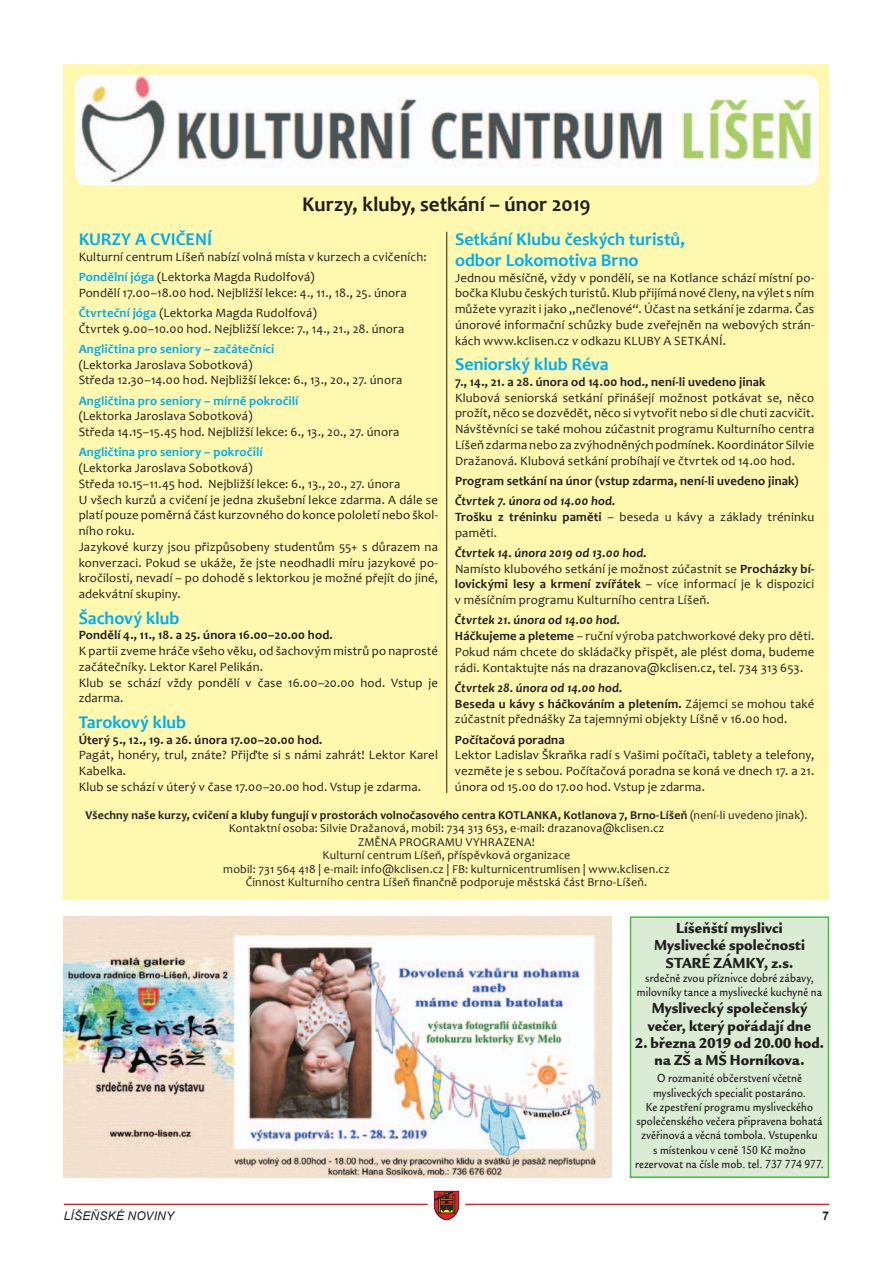
<style>
.page{position:relative;width:893px;height:1263px;background:#fff}
.page>*{position:absolute;margin:0;border:0;box-sizing:border-box;transform-origin:0 0}
.t1{font:700 21px "Candara";letter-spacing:-.005em;color:#231f20}
.t2{font:700 18px/21px "Candara";color:#00aeef}
.t3{font:900 15px/17.2px "Legacy Sans Itc TEE";letter-spacing:.01em;color:#231f20;text-align:center;scale:.9 1}
.t4{font:12.75px/15.8px "Candara";letter-spacing:.015em;color:#231f20}
.t5{font:700 12.75px "Candara";letter-spacing:.01em;color:#231f20}
.t6{font:700 12.75px "Candara";letter-spacing:.01em;color:#00aeef}
.t7{font:12px/13.5px "Candara";letter-spacing:.015em;color:#231f20;text-align:center}
.t8{font:500 12px/14.2px "Legacy Sans Itc TEE";letter-spacing:.015em;color:#231f20;text-align:center;scale:.85 1}
.t9{font:italic 12px "Arial";letter-spacing:.015em;color:#231f20}
.t10{font:700 12px "Arial";color:#231f20}
.s1{font-weight:700;color:#00aeef}
.s2{font-weight:700;font-style:italic}
.s3{font-weight:700}
</style>
<div class="page">
<hr style="left:64px;top:1204px;width:765px;height:1px;background:#ee1d23">
<svg style="left:425px;top:1190px;width:43px;height:31px"></svg>
<div style="left:64px;top:64px;width:765px;height:835px;background:#fff8ae"></div>
<img style="left:75px;top:75px;width:744px;height:110px">
<hr style="left:446px;top:232px;width:1px;height:561px;background:#231f20">
<img style="left:64px;top:916px;width:547px;height:262px">
<div style="left:630px;top:917px;width:198px;height:260px;background:#daecd4"></div>
<div style="left:630px;top:916px;width:199px;height:262px;border:2px solid #4cb848"></div>
<h1 class="t1" style="left:302px;top:191px;width:290px">Kurzy, kluby, setkání – únor 2019</h1>
<h2 class="t2" style="left:79px;top:228px;width:135px">KURZY A CVIČENÍ</h2>
<p class="t4" style="left:79px;top:246px;width:349px;line-height:20.2px">Kulturní centrum Líšeň nabízí volná místa v kurzech a cvičeních:<br><span class="s1">Pondělní jóga</span> (Lektorka Magda Rudolfová)</p>
<p class="t4" style="left:79px;top:282px;width:330px;line-height:20.2px">Pondělí 17.00–18.00 hod. Nejbližší lekce: 4., 11., 18., 25. února<br><span class="s1">Čtvrteční jóga</span> (Lektorka Magda Rudolfová)</p>
<p class="t4" style="left:79px;top:320px;width:327px">Čtvrtek 9.00–10.00 hod. Nejbližší lekce: 7., 14., 21., 28. února</p>
<p class="t6" style="left:79px;top:341px;width:197px">Angličtina pro seniory – začátečníci</p>
<p class="t4" style="left:79px;top:356px;width:325px">(Lektorka Jaroslava Sobotková)<br>Středa 12.30–14.00 hod. Nejbližší lekce: 6., 13., 20., 27. února</p>
<p class="t6" style="left:79px;top:392px;width:221px">Angličtina pro seniory – mírně pokročilí</p>
<p class="t4" style="left:79px;top:408px;width:322px">(Lektorka Jaroslava Sobotková)<br>Středa 14.15–15.45 hod. Nejbližší lekce: 6., 13., 20., 27. února</p>
<p class="t6" style="left:79px;top:444px;width:185px">Angličtina pro seniory – pokročilí</p>
<p class="t4" style="left:79px;top:460px;width:361px">(Lektorka Jaroslava Sobotková)<br>Středa 10.15–11.45 hod. Nejbližší lekce: 6., 13., 20., 27. února<br>U všech kurzů a cvičení je jedna zkušební lekce zdarma. A dále se platí pouze poměrná část kurzovného do konce pololetí nebo škol&shy;ního roku.<br>Jazykové kurzy jsou přizpůsobeny studentům 55+ s důrazem na konverzaci. Pokud se ukáže, že jste neodhadli míru jazykové po&shy;kročilosti, nevadí – po dohodě s lektorkou je možné přejít do jiné, adekvátní skupiny.</p>
<h2 class="t2" style="left:79px;top:607px;width:102px">Šachový klub</h2>
<p class="t5" style="left:79px;top:627px;width:256px">Pondělí 4., 11., 18. a 25. února 16.00–20.00 hod.</p>
<p class="t4" style="left:79px;top:643px;width:361px">K partii zveme hráče všeho věku, od šachovým mistrů po naprosté začátečníky. Lektor Karel Pelikán.<br>Klub se schází vždy pondělí v čase 16.00–20.00 hod. Vstup je zdarma.</p>
<h2 class="t2" style="left:79px;top:711px;width:109px">Tarokový klub</h2>
<p class="t5" style="left:79px;top:731px;width:245px">Úterý 5., 12., 19. a 26. února 17.00–20.00 hod.</p>
<p class="t4" style="left:79px;top:747px;width:361px">Pagát, honéry, trul, znáte? Přijďte si s námi zahrát! Lektor Karel<br>Kabelka.<br>Klub se schází v úterý v čase 17.00–20.00 hod. Vstup je zdarma.</p>
<h2 class="t2" style="left:455px;top:228px;width:231px">Setkání Klubu českých turistů, odbor Lokomotiva Brno</h2>
<p class="t4" style="left:455px;top:269px;width:361px;text-align:justify">Jednou měsíčně, vždy v pondělí, se na Kotlance schází místní po&shy;bočka Klubu českých turistů. Klub přijímá nové členy, na výlet s ním můžete vyrazit i jako „nečlenové“. Účast na setkání je zdarma. Čas únorové informační schůzky bude zveřejněn na webových strán&shy;kách www.kclisen.cz v odkazu KLUBY A SETKÁNÍ.</p>
<h2 class="t2" style="left:455px;top:353px;width:155px">Seniorský klub Réva</h2>
<p class="t5" style="left:455px;top:374px;width:312px">7., 14., 21. a 28. února od 14.00 hod., není-li uvedeno jinak</p>
<p class="t4" style="left:455px;top:389px;width:361px;text-align:justify">Klubová seniorská setkání přinášejí možnost potkávat se, něco prožít, něco se dozvědět, něco si vytvořit nebo si dle chuti zacvičit.<br>Návštěvníci se také mohou zúčastnit programu Kulturního centra Líšeň zdarma nebo za zvýhodněných podmínek. Koordinátor Silvie Dražanová. Klubová setkání probíhají ve čtvrtek od 14.00 hod.</p>
<p class="t5" style="left:455px;top:473px;width:345px">Program setkání na únor (vstup zdarma, není-li uvedeno jinak)</p>
<p class="t4" style="left:455px;top:493px;width:361px"><span class="s2">Čtvrtek 7. února od 14.00 hod.<br></span><span class="s3">Trošku z tréninku paměti</span> – beseda u kávy a základy tréninku paměti.</p>
<p class="t4" style="left:455px;top:545px;width:361px"><span class="s2">Čtvrtek 14. února 2019 od 13.00 hod.<br></span>Namísto klubového setkání je možnost zúčastnit se <span class="s3">Procházky bí&shy;lovickými lesy a krmení zvířátek</span> – více informací je k dispozici v měsíčním programu Kulturního centra Líšeň.</p>
<p class="t4" style="left:455px;top:612px;width:361px"><span class="s2">Čtvrtek 21. února od 14.00 hod.<br></span><span class="s3">Háčkujeme a pleteme</span> – ruční výroba patchworkové deky pro děti.<br>Pokud nám chcete do skládačky přispět, ale plést doma, budeme rádi. Kontaktujte nás na drazanova@kclisen.cz, tel. 734 313 653.</p>
<p class="t4" style="left:455px;top:680px;width:361px"><span class="s2">Čtvrtek 28. února od 14.00 hod.<br></span><span class="s3">Beseda u kávy s háčkováním a pletením.</span> Zájemci se mohou také zúčastnit přednášky Za tajemnými objekty Líšně v 16.00 hod.</p>
<p class="t5" style="left:455px;top:731px;width:111px">Počítačová poradna</p>
<p class="t4" style="left:455px;top:747px;width:361px;text-align:justify">Lektor Ladislav Škraňka radí s Vašimi počítači, tablety a telefony, vezměte je s sebou. Počítačová poradna se koná ve dnech 17. a 21. února od 15.00 do 17.00 hod. Vstup je zdarma.</p>
<p class="t7" style="left:85px;top:808px;width:723px"><span class="s3">Všechny naše kurzy, cvičení a kluby fungují v prostorách volnočasového centra KOTLANKA, Kotlanova 7, Brno-Líšeň</span> (není-li uvedeno jinak).<br>Kontaktní osoba: Silvie Dražanová, mobil: 734 313 653, e-mail: drazanova@kclisen.cz<br>ZMĚNA PROGRAMU VYHRAZENA!<br>Kulturní centrum Líšeň, příspěvková organizace<br>mobil: 731 564 418 | e-mail: info@kclisen.cz | FB: kulturnicentrumlisen | www.kclisen.cz<br>Činnost Kulturního centra Líšeň finančně podporuje městská část Brno-Líšeň.</p>
<p class="t3" style="left:654px;top:920px;width:169px">Líšeňští myslivci<br>Myslivecké společnosti<br>STARÉ ZÁMKY, z.s.</p>
<p class="t8" style="left:637px;top:971px;width:219px">srdečně zvou příznivce dobré zábavy, milovníky tance a myslivecké kuchyně na</p>
<p class="t3" style="left:648px;top:1000px;width:183px;text-align:left">Myslivecký společenský večer, který pořádají dne</p>
<p class="t3" style="left:635px;top:1034px;width:211px">2. března 2019 od 20.00 hod. na ZŠ a MŠ Horníkova.</p>
<p class="t8" style="left:635px;top:1071px;width:224px">O rozmanité občerstvení včetně mysliveckých specialit postaráno.<br>Ke zpestření programu mysliveckého společenského večera připravena bohatá zvěřinová a věcná tombola. Vstupenku<br>s místenkou v ceně 150 Kč možno rezervovat na čísle mob. tel. 737 774 977.</p>
<p class="t9" style="left:64px;top:1208px;width:112px">LÍŠEŇSKÉ NOVINY</p>
<p class="t10" style="left:822px;top:1208px;width:8px">7</p>
</div>
